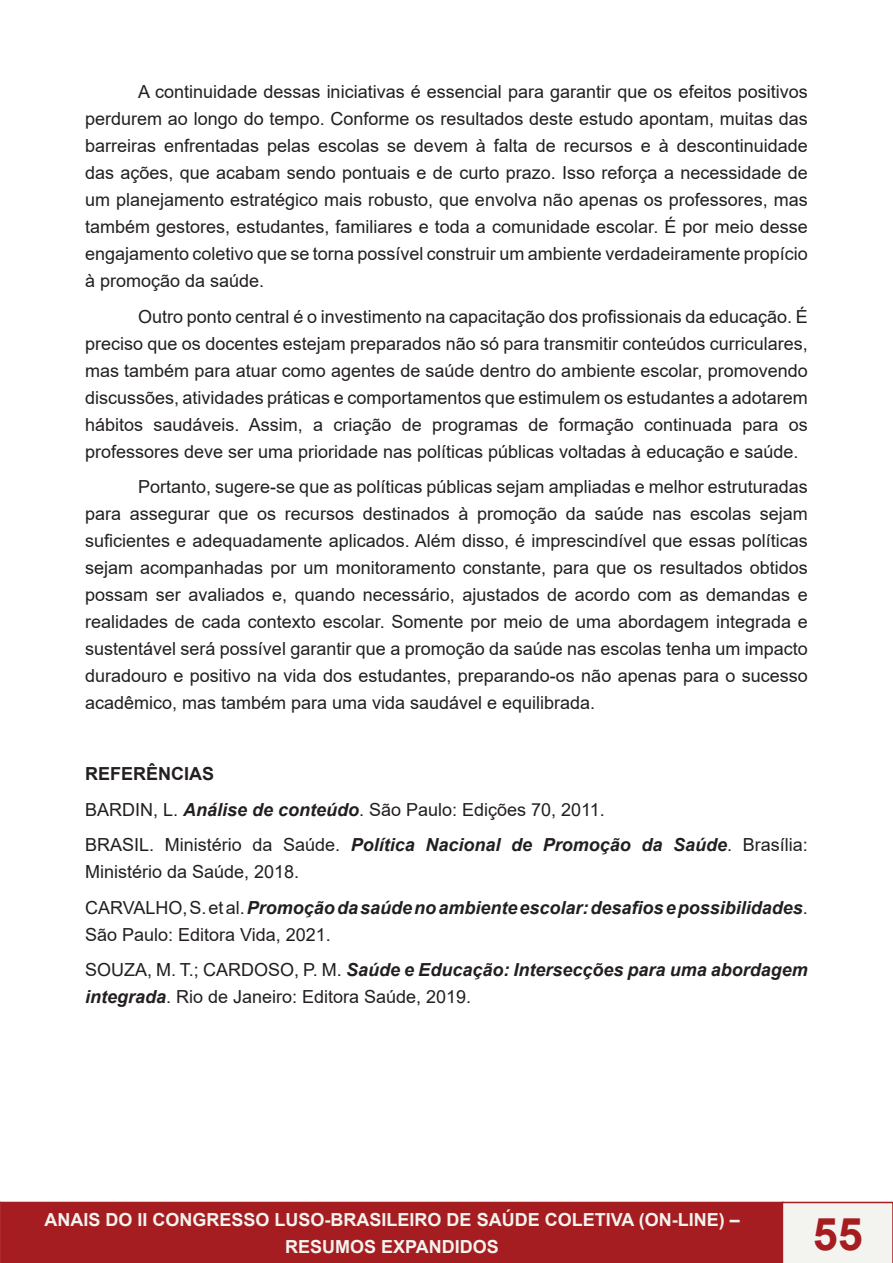
<style>
.page{position:relative;width:893px;height:1263px;background:#fff}
.page>*{position:absolute;margin:0;border:0;box-sizing:border-box;transform-origin:0 0}
.t1{font:700 45px "Arial";color:#a51d20}
.Normal__Web{font:18px/27px "Arial";color:#231f20;text-align:justify}
.t2{font:italic 700 18px/27px "Arial";color:#231f20}
.t3{font:700 18px/27px "Arial";color:#f3f3ef;text-align:center}
.t4{font:700 18px "Arial";color:#231f20}
.s1{font-weight:700;font-style:italic}
.s2{font-weight:400;font-style:normal}
</style>
<div class="page">
<div style="left:1px;top:1202px;width:782px;height:60px;background:#a51d20"></div>
<div style="left:0;top:1202px;width:784px;height:61px;border:2px solid #a51d20"></div>
<svg style="left:0;top:1202px;width:1px;height:61px"></svg>
<div style="left:782px;top:1202px;width:111px;height:61px;background:#f3f3ef"></div>
<p class="Normal__Web" style="left:85px;top:78px;width:724px;text-indent:53px">A continuidade dessas iniciativas é essencial para garantir que os efeitos positivos perdurem ao longo do tempo. Conforme os resultados deste estudo apontam, muitas das barreiras enfrentadas pelas escolas se devem à falta de recursos e à descontinuidade das ações, que acabam sendo pontuais e de curto prazo. Isso reforça a necessidade de um planejamento estratégico mais robusto, que envolva não apenas os professores, mas também gestores, estudantes, familiares e toda a comunidade escolar. É por meio desse engajamento coletivo que se torna possível construir um ambiente verdadeiramente propício à promoção da saúde.</p>
<p class="Normal__Web" style="left:85px;top:303px;width:724px;text-indent:53px">Outro ponto central é o investimento na capacitação dos profissionais da educação. É preciso que os docentes estejam preparados não só para transmitir conteúdos curriculares, mas também para atuar como agentes de saúde dentro do ambiente escolar, promovendo discussões, atividades práticas e comportamentos que estimulem os estudantes a adotarem hábitos saudáveis. Assim, a criação de programas de formação continuada para os professores deve ser uma prioridade nas políticas públicas voltadas à educação e saúde.</p>
<p class="Normal__Web" style="left:85px;top:473px;width:724px;text-indent:53px">Portanto, sugere-se que as políticas públicas sejam ampliadas e melhor estruturadas para assegurar que os recursos destinados à promoção da saúde nas escolas sejam suficientes e adequadamente aplicados. Além disso, é imprescindível que essas políticas sejam acompanhadas por um monitoramento constante, para que os resultados obtidos possam ser avaliados e, quando necessário, ajustados de acordo com as demandas e realidades de cada contexto escolar. Somente por meio de uma abordagem integrada e sustentável será possível garantir que a promoção da saúde nas escolas tenha um impacto duradouro e positivo na vida dos estudantes, preparando-os não apenas para o sucesso acadêmico, mas também para uma vida saudável e equilibrada.</p>
<p class="t4" style="left:85px;top:761px;width:131px">REFERÊNCIAS</p>
<p class="Normal__Web" style="left:85px;top:796px;width:521px">BARDIN, L. <span class="s1">Análise de conteúdo</span>. São Paulo: Edições 70, 2011.</p>
<p class="Normal__Web" style="left:85px;top:831px;width:724px">BRASIL. Ministério da Saúde. <span class="s1">Política Nacional de Promoção da Saúde</span>. Brasília:<br>Ministério da Saúde, 2018.</p>
<p class="t2" style="left:85px;top:894px;width:724px"><span class="s2">CARVALHO, S. et al.</span> Promoção da saúde no ambiente escolar: desafios e possibilidades<span class="s2">.<br>São Paulo: Editora Vida, 2021.</span></p>
<p class="Normal__Web" style="left:85px;top:956px;width:724px">SOUZA, M. T.; CARDOSO, P. M. <span class="s1">Saúde e Educação: Intersecções para uma abordagem integrada</span>. Rio de Janeiro: Editora Saúde, 2019.</p>
<p class="t3" style="left:45px;top:1206px;width:697px">ANAIS DO II CONGRESSO LUSO-BRASILEIRO DE SAÚDE COLETIVA (ON-LINE) –<br>RESUMOS EXPANDIDOS</p>
<h1 class="t1" style="left:813px;top:1202px;width:52px">55</h1>
</div>
